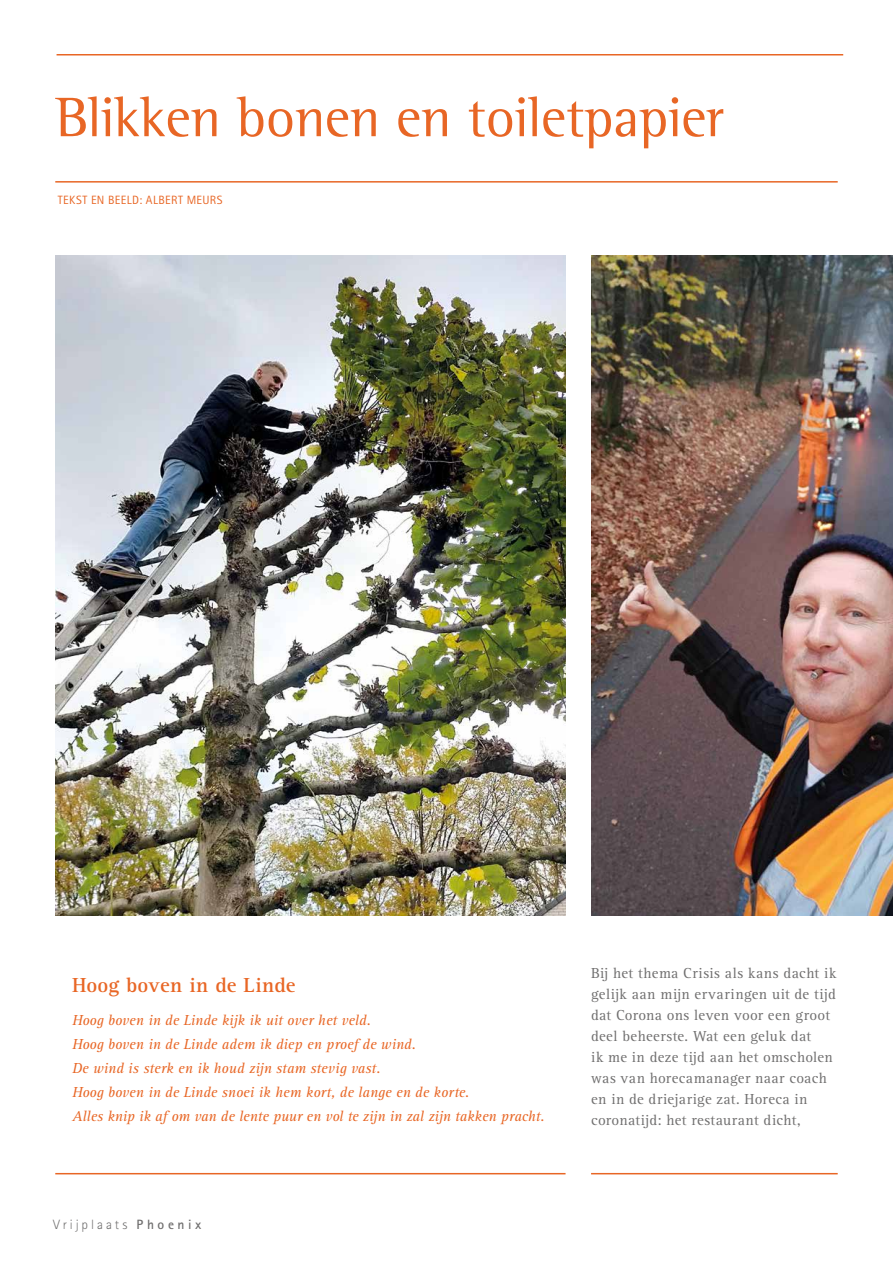
<style>
.page{position:relative;width:893px;height:1263px;background:#fff}
.page>*{position:absolute;margin:0;border:0;box-sizing:border-box;transform-origin:0 0}
.t1{font:57px "Rotis Semi Serif Std";letter-spacing:-.01em;color:#e86625}
.t2{font:700 21px "Rotis Serif Std";letter-spacing:.005em;color:#e86625}
.t3{font:15px/21px "Rotis Serif Std";letter-spacing:.025em;color:#706f6f}
.t4{font:italic 15px/24px "Rotis Serif Std";letter-spacing:-.005em;color:#e86625}
.t5{font:300 13.5px "Rotis Sans Serif Std";letter-spacing:.22em;color:#706f6f}
.t6{font:12px "Rotis Sans Serif Std";letter-spacing:.03em;color:#e86625}
.s1{font-weight:700}
</style>
<div class="page">
<hr style="left:591px;top:1173px;width:247px;height:1px;background:#e86625">
<hr style="left:55px;top:1173px;width:511px;height:1px;background:#e86625">
<hr style="left:57px;top:54px;width:786px;height:1px;background:#e86625">
<hr style="left:55px;top:181px;width:783px;height:2px;background:#e86625">
<img style="left:591px;top:255px;width:302px;height:660px">
<img style="left:55px;top:255px;width:511px;height:660px">
<h1 class="t1" style="left:55px;top:84px;width:670px">Blikken bonen en toiletpapier</h1>
<p class="t6" style="left:58px;top:193px;width:166px">TEKST EN BEELD: ALBERT MEURS</p>
<h2 class="t2" style="left:72px;top:972px;width:225px">Hoog boven in de Linde</h2>
<p class="t4" style="left:72px;top:1008px;width:474px">Hoog boven in de Linde kijk ik uit over het veld.<br>Hoog boven in de Linde adem ik diep en proef de wind.<br>De wind is sterk en ik houd zijn stam stevig vast.<br>Hoog boven in de Linde snoei ik hem kort, de lange en de korte.<br>Alles knip ik af om van de lente puur en vol te zijn in zal zijn takken pracht.</p>
<p class="t5" style="left:53px;top:1217px;width:150px">Vrijplaats <span class="s1">Phoenix</span></p>
<p class="t3" style="left:591px;top:963px;width:247px">Bij het thema Crisis als kans dacht ik gelijk aan mijn ervaringen uit de tijd dat Corona ons leven voor een groot deel beheerste. Wat een geluk dat<br>ik me in deze tijd aan het omscholen was van horecamanager naar coach en in de driejarige zat. Horeca in coronatijd: het restaurant dicht,</p>
</div>
